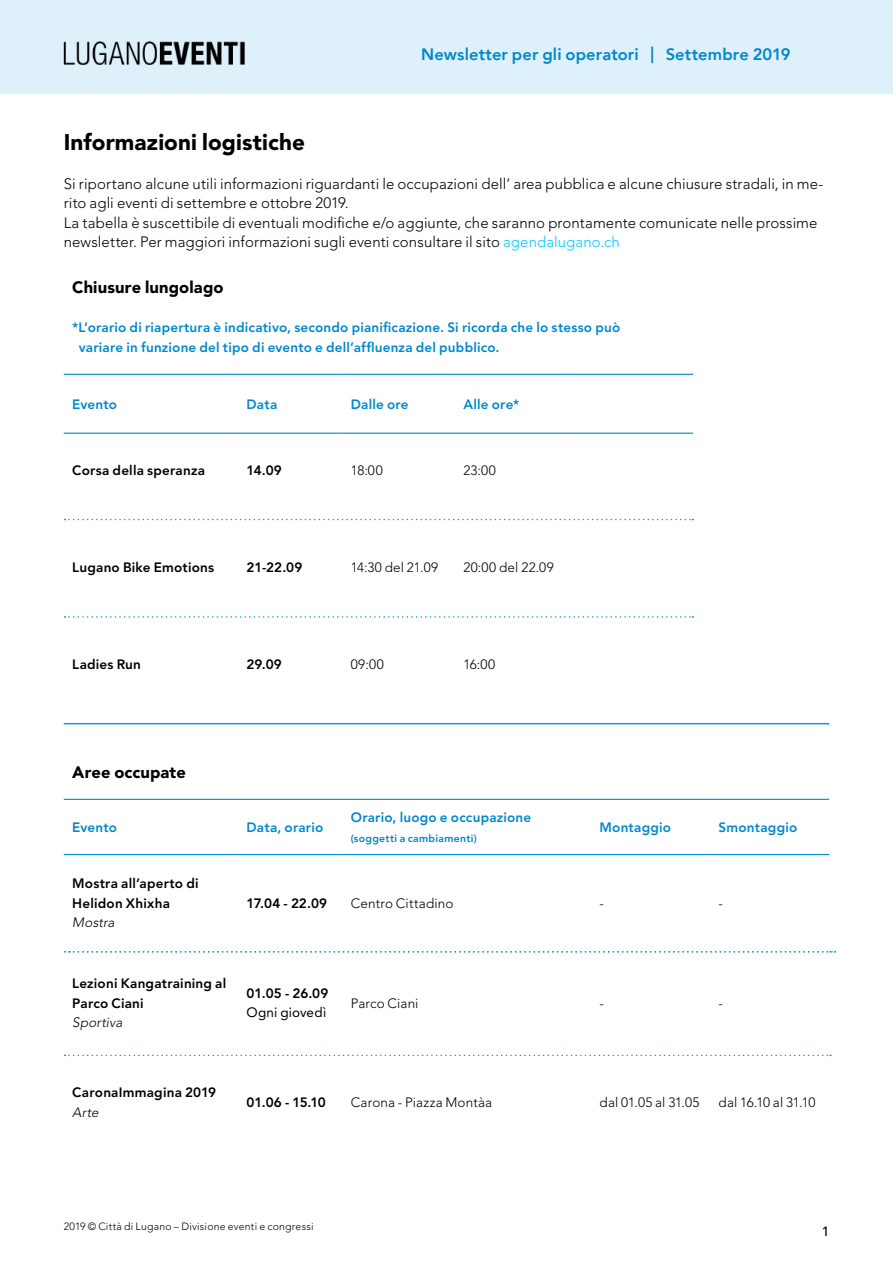
<style>
.page{position:relative;width:893px;height:1263px;background:#fff}
.page>*{position:absolute;margin:0;border:0;box-sizing:border-box;transform-origin:0 0}
.t1{font:900 22.5px "Avenir LT Std";letter-spacing:.005em;color:#000}
.t2{font:800 16.5px "Avenir";letter-spacing:.01em;color:#0087cd}
.t3{font:900 16.5px "Avenir LT Std";letter-spacing:.01em;color:#000}
.t4{font:300 15px/19.5px "Avenir LT Std";letter-spacing:.005em;color:#000}
.t5{font:800 13.5px/19.5px "Avenir LT Std";letter-spacing:.015em;color:#0087cd}
.t6{font:800 13.5px/19.5px "Avenir LT Std";letter-spacing:.015em;color:#000}
.t7{font:300 13.5px "Avenir LT Std";letter-spacing:.01em;color:#000}
.t8{font:italic 300 13.5px "Avenir LT Std";letter-spacing:.01em;color:#000}
.t9{font:300 13.5px "Avenir LT Std";letter-spacing:-.015em;color:#000}
.t10{font:13.5px "Avenir LT Std";letter-spacing:.01em;color:#000}
.t11{font:500 13.5px "Avenir";color:#000}
.t12{font:300 10.5px "Avenir LT Std";letter-spacing:.02em;color:#000}
.t13{font:800 10.5px "Avenir LT Std";letter-spacing:.025em;color:#0087cd}
.s1{color:#00c8ff}
</style>
<div class="page">
<div style="left:0;top:0;width:893px;height:94px;background:#def0fa"></div>
<img style="left:64px;top:41px;width:181px;height:23px">
<hr style="left:64px;top:799px;width:174px;height:1px;background:#0087cd">
<hr style="left:238px;top:799px;width:104px;height:1px;background:#0087cd">
<hr style="left:342px;top:799px;width:249px;height:1px;background:#0087cd">
<hr style="left:591px;top:799px;width:119px;height:1px;background:#0087cd">
<hr style="left:710px;top:799px;width:119px;height:1px;background:#0087cd">
<hr style="left:64px;top:854px;width:174px;height:1px;background:#0087cd">
<hr style="left:238px;top:854px;width:104px;height:1px;background:#0087cd">
<hr style="left:342px;top:854px;width:249px;height:1px;background:#0087cd">
<hr style="left:591px;top:854px;width:119px;height:1px;background:#0087cd">
<hr style="left:710px;top:854px;width:119px;height:1px;background:#0087cd">
<svg style="left:65px;top:951px;width:771px;height:1px"></svg>
<hr style="left:64px;top:374px;width:174px;height:1px;background:#0087cd">
<hr style="left:238px;top:374px;width:104px;height:1px;background:#0087cd">
<hr style="left:342px;top:374px;width:113px;height:1px;background:#0087cd">
<hr style="left:455px;top:374px;width:119px;height:1px;background:#0087cd">
<hr style="left:574px;top:374px;width:119px;height:1px;background:#0087cd">
<hr style="left:64px;top:433px;width:174px;height:1px;background:#0087cd">
<hr style="left:238px;top:433px;width:104px;height:1px;background:#0087cd">
<hr style="left:342px;top:433px;width:113px;height:1px;background:#0087cd">
<hr style="left:455px;top:433px;width:119px;height:1px;background:#0087cd">
<hr style="left:574px;top:433px;width:119px;height:1px;background:#0087cd">
<svg style="left:65px;top:519px;width:628px;height:1px"></svg>
<svg style="left:65px;top:616px;width:628px;height:2px"></svg>
<hr style="left:64px;top:723px;width:765px;height:1px;background:#009fe3">
<svg style="left:65px;top:1054px;width:766px;height:2px"></svg>
<p class="t2" style="left:421px;top:42px;width:371px">Newsletter per gli operatori | Settembre 2019</p>
<h1 class="t1" style="left:64px;top:128px;width:243px">Informazioni logistiche</h1>
<p class="t4" style="left:64px;top:174px;width:761px">Si riportano alcune utili informazioni riguardanti le occupazioni dell’ area pubblica e alcune chiusure stradali, in me&shy;rito agli eventi di settembre e ottobre 2019.<br>La tabella è suscettibile di eventuali modifiche e/o aggiunte, che saranno prontamente comunicate nelle prossime newsletter. Per maggiori informazioni sugli eventi consultare il sito <span class="s1">agendalugano.ch</span></p>
<p class="t3" style="left:72px;top:277px;width:153px">Chiusure lungolago</p>
<p class="t5" style="left:79px;top:318px;width:543px;text-indent:-6px">*L’orario di riapertura è indicativo, secondo pianificazione. Si ricorda che lo stesso può variare in funzione del tipo di evento e dell’affluenza del pubblico.</p>
<p class="t5" style="left:72px;top:394px;width:46px">Evento</p>
<p class="t5" style="left:247px;top:394px;width:32px">Data</p>
<p class="t5" style="left:351px;top:394px;width:59px">Dalle ore</p>
<p class="t5" style="left:463px;top:394px;width:58px">Alle ore*</p>
<p class="t6" style="left:72px;top:461px;width:134px">Corsa della speranza</p>
<p class="t6" style="left:247px;top:461px;width:37px">14.09</p>
<p class="t7" style="left:351px;top:463px;width:33px">18:00</p>
<p class="t7" style="left:463px;top:463px;width:34px">23:00</p>
<p class="t6" style="left:72px;top:558px;width:143px">Lugano Bike Emotions</p>
<p class="t6" style="left:247px;top:558px;width:57px">21-22.09</p>
<p class="t7" style="left:351px;top:560px;width:89px">14:30 del 21.09</p>
<p class="t7" style="left:463px;top:560px;width:92px">20:00 del 22.09</p>
<p class="t6" style="left:72px;top:655px;width:70px">Ladies Run</p>
<p class="t6" style="left:247px;top:655px;width:37px">29.09</p>
<p class="t7" style="left:351px;top:657px;width:34px">09:00</p>
<p class="t7" style="left:463px;top:657px;width:33px">16:00</p>
<p class="t3" style="left:72px;top:763px;width:115px">Aree occupate</p>
<p class="t5" style="left:72px;top:818px;width:46px">Evento</p>
<p class="t5" style="left:247px;top:818px;width:78px">Data, orario</p>
<p class="t5" style="left:351px;top:808px;width:182px">Orario, luogo e occupazione</p>
<p class="t13" style="left:351px;top:832px;width:128px">(soggetti a cambiamenti)</p>
<p class="t5" style="left:600px;top:818px;width:73px">Montaggio</p>
<p class="t5" style="left:719px;top:818px;width:80px">Smontaggio</p>
<p class="t6" style="left:72px;top:874px;width:128px">Mostra all’aperto di<br>Helidon Xhixha</p>
<p class="t8" style="left:72px;top:914px;width:44px">Mostra</p>
<p class="t6" style="left:72px;top:974px;width:156px">Lezioni Kangatraining al<br>Parco Ciani</p>
<p class="t8" style="left:72px;top:1014px;width:52px">Sportiva</p>
<p class="t6" style="left:247px;top:893px;width:82px">17.04 - 22.09</p>
<p class="t7" style="left:351px;top:895px;width:104px">Centro Cittadino</p>
<p class="t7" style="left:600px;top:895px;width:6px">-</p>
<p class="t7" style="left:719px;top:895px;width:6px">-</p>
<p class="t6" style="left:247px;top:983px;width:83px">01.05 - 26.09</p>
<p class="t10" style="left:247px;top:1005px;width:81px">Ogni giovedì</p>
<p class="t7" style="left:351px;top:995px;width:69px">Parco Ciani</p>
<p class="t7" style="left:600px;top:995px;width:6px">-</p>
<p class="t7" style="left:719px;top:995px;width:6px">-</p>
<p class="t6" style="left:72px;top:1083px;width:145px">CaronaImmagina 2019</p>
<p class="t8" style="left:72px;top:1104px;width:28px">Arte</p>
<p class="t6" style="left:247px;top:1092px;width:81px">01.06 - 15.10</p>
<p class="t7" style="left:351px;top:1094px;width:143px">Carona - Piazza Montàa</p>
<p class="t7" style="left:600px;top:1094px;width:101px">dal 01.05 al 31.05</p>
<p class="t9" style="left:719px;top:1094px;width:98px">dal 16.10 al 31.10</p>
<p class="t12" style="left:64px;top:1220px;width:251px">2019 © Città di Lugano – Divisione eventi e congressi</p>
<p class="t11" style="left:822px;top:1219px;width:9px">1</p>
</div>
